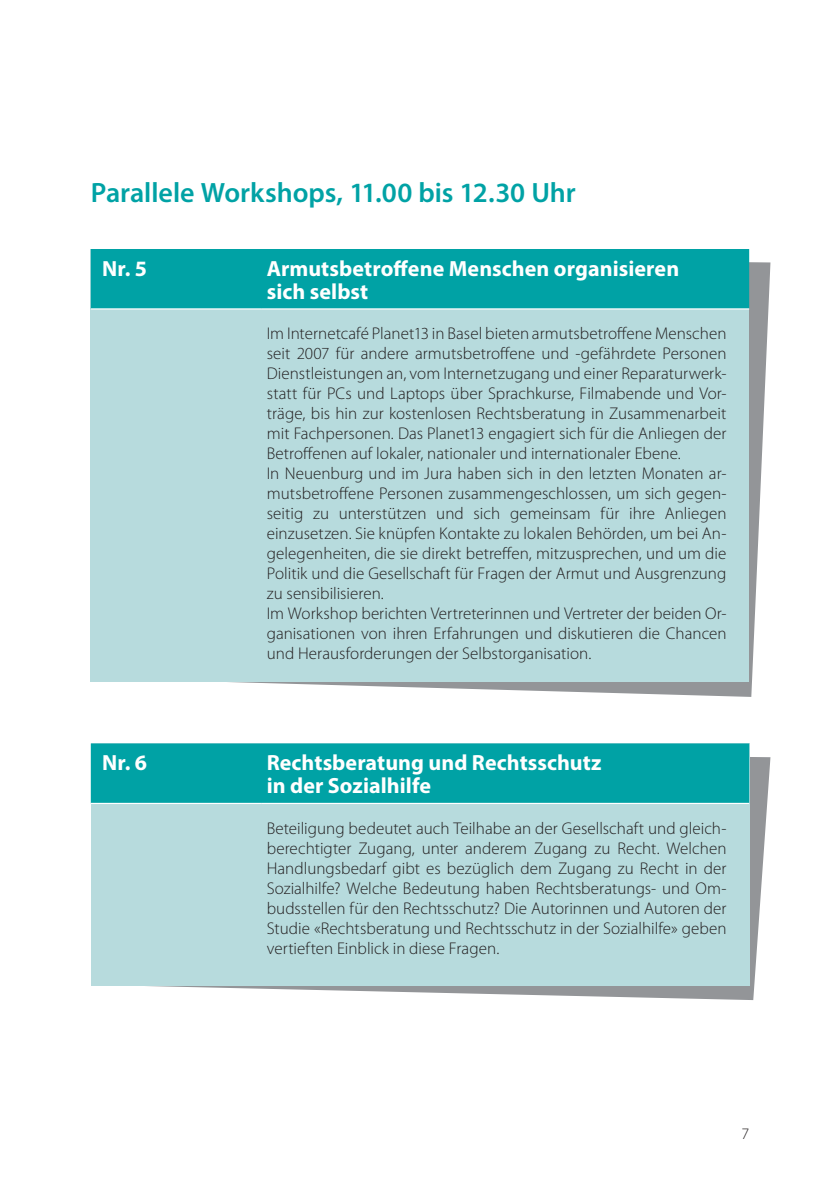
<style>
.page{position:relative;width:840px;height:1191px;background:#fff}
.page>*{position:absolute;margin:0;border:0;box-sizing:border-box;transform-origin:0 0}
.t1{font:600 28px "Myriad Pro";letter-spacing:-.005em;color:#00a2a5}
.t2{font:700 22px/23px "Myriad Pro";color:#fff}
.t3{font:300 17px/20px "Myriad Pro";color:#231f20}
.t4{font:300 16px "Myriad Pro";color:#231f20}
</style>
<div class="page">
<svg style="left:230px;top:255px;width:540px;height:442px"></svg>
<div style="left:91px;top:249px;width:657px;height:433px;background:#b7dbdd"></div>
<div style="left:91px;top:249px;width:657px;height:59px;background:#00a2a5"></div>
<hr style="left:91px;top:308px;width:170px;height:1px;background:#fff">
<hr style="left:261px;top:308px;width:487px;height:1px;background:#fff">
<svg style="left:101px;top:749px;width:669px;height:251px"></svg>
<div style="left:91px;top:743px;width:657px;height:242px;background:#b7dbdd"></div>
<div style="left:91px;top:743px;width:657px;height:60px;background:#00a2a5"></div>
<hr style="left:91px;top:803px;width:170px;height:1px;background:#fff">
<hr style="left:261px;top:803px;width:487px;height:1px;background:#fff">
<h1 class="t1" style="left:91px;top:178px;width:486px">Parallele Workshops, 11.00 bis 12.30 Uhr</h1>
<p class="t2" style="left:102px;top:256px;width:46px">Nr. 5</p>
<p class="t2" style="left:266px;top:256px;width:414px">Armutsbetroffene Menschen organisieren sich selbst</p>
<p class="t3" style="left:266px;top:324px;width:461px">Im Internetcafé Planet13 in Basel bieten armutsbetroffene Menschen seit 2007 für andere armutsbetroffene und -gefährdete Personen Dienstleistungen an, vom Internetzugang und einer Reparaturwerk&shy;statt für PCs und Laptops über Sprachkurse, Filmabende und Vor&shy;träge, bis hin zur kostenlosen Rechtsberatung in Zusammenarbeit mit Fachpersonen. Das Planet13 engagiert sich für die Anliegen der Betroffenen auf lokaler, nationaler und internationaler Ebene.<br>In Neuenburg und im Jura haben sich in den letzten Monaten ar&shy;mutsbetroffene Personen zusammengeschlossen, um sich gegen&shy;seitig zu unterstützen und sich gemeinsam für ihre Anliegen einzusetzen. Sie knüpfen Kontakte zu lokalen Behörden, um bei An&shy;gelegenheiten, die sie direkt betreffen, mitzusprechen, und um die Politik und die Gesellschaft für Fragen der Armut und Ausgrenzung zu sensibilisieren.<br>Im Workshop berichten Vertreterinnen und Vertreter der beiden Or&shy;ganisationen von ihren Erfahrungen und diskutieren die Chancen und Herausforderungen der Selbstorganisation.</p>
<p class="t2" style="left:102px;top:750px;width:46px">Nr. 6</p>
<p class="t2" style="left:266px;top:750px;width:336px">Rechtsberatung und Rechtsschutz in der Sozialhilfe</p>
<p class="t3" style="left:266px;top:818px;width:461px;text-align:justify">Beteiligung bedeutet auch Teilhabe an der Gesellschaft und gleich&shy;berechtigter Zugang, unter anderem Zugang zu Recht. Welchen Handlungsbedarf gibt es bezüglich dem Zugang zu Recht in der Sozialhilfe? Welche Bedeutung haben Rechtsberatungs- und Om&shy;budsstellen für den Rechtsschutz? Die Autorinnen und Autoren der Studie «Rechtsberatung und Rechtsschutz in der Sozialhilfe» geben vertieften Einblick in diese Fragen.</p>
<p class="t4" style="left:741px;top:1124px;width:9px">7</p>
</div>
